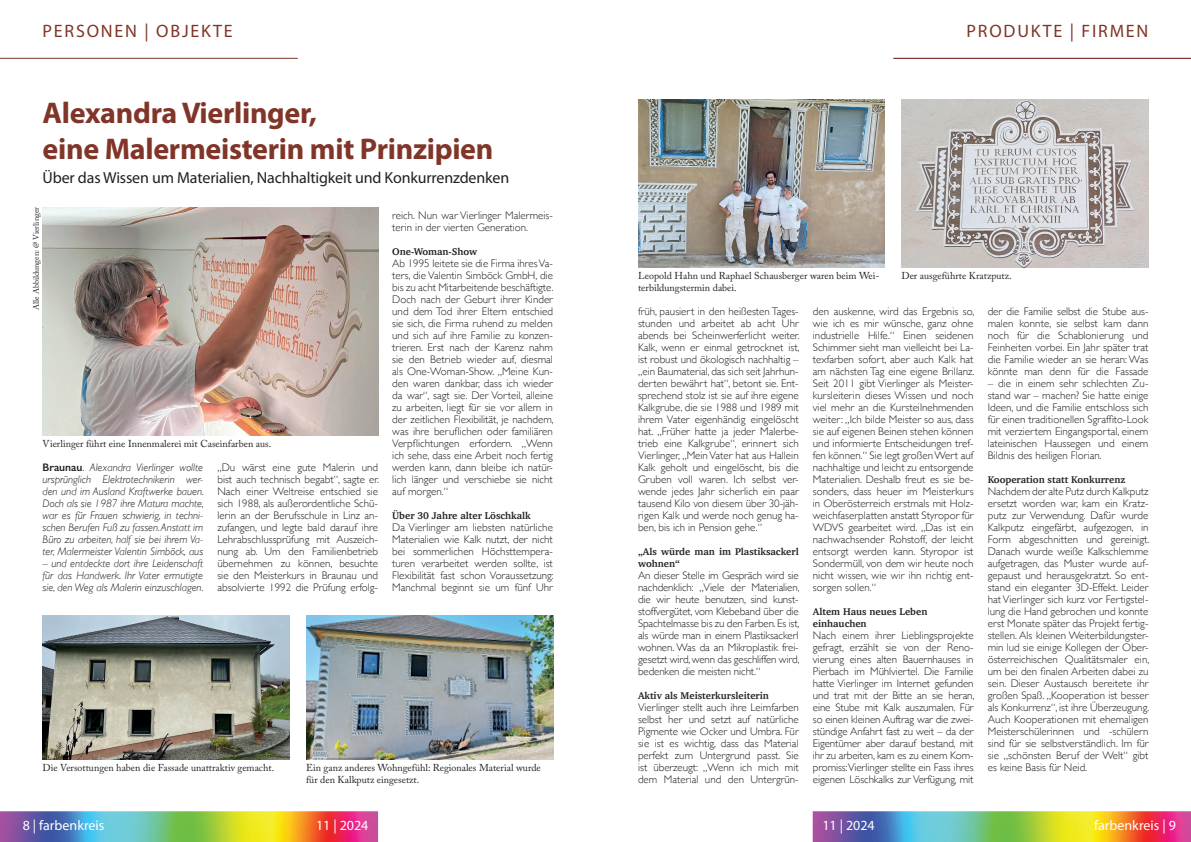
<style>
.page{position:relative;width:1191px;height:842px;background:#fff}
.page>*{position:absolute;margin:0;border:0;box-sizing:border-box;transform-origin:0 0}
.t1{font:700 30px/36px "Myriad Pro";letter-spacing:-.01em;color:#803528}
.t2{font:18px "Myriad Pro";letter-spacing:.1em;color:#803528}
.t3{font:16px "Myriad Pro";letter-spacing:-.01em;color:#231f20}
.t4{font:14px "Myriad Pro";color:#fff}
.t5{font:300 11px/12px "Gill Sans";color:#231f20;text-align:justify}
.t6{font:italic 300 11px/12px "Gill Sans";color:#231f20;text-align:justify}
.t7{font:10px/12px "Adobe Caslon Pro";color:#231f20}
.t8{font:700 10px/12px "Charter";color:#231f20}
.t9{font:8px "Adobe Caslon Pro";color:#231f20}
.s1{font-family:"Gill Sans Nova";font-weight:600;font-style:normal}
.s2{font-style:normal}
</style>
<div class="page">
<img style="left:0;top:811px;width:378px;height:31px">
<img style="left:812px;top:811px;width:379px;height:31px">
<hr style="left:0;top:58px;width:298px;height:1px;background:#7f3628">
<hr style="left:893px;top:58px;width:298px;height:1px;background:#68090b">
<img style="left:43px;top:207px;width:335px;height:228px">
<img style="left:43px;top:615px;width:246px;height:144px">
<img style="left:306px;top:615px;width:247px;height:144px">
<img style="left:638px;top:99px;width:246px;height:168px">
<img style="left:901px;top:99px;width:247px;height:168px">
<h2 class="t2" style="left:43px;top:20px;width:192px">PERSONEN | OBJEKTE</h2>
<h2 class="t2" style="left:966px;top:20px;width:183px">PRODUKTE | FIRMEN</h2>
<h1 class="t1" style="left:43px;top:94px;width:452px">Alexandra Vierlinger,<br>eine Malermeisterin mit Prinzipien</h1>
<h3 class="t3" style="left:43px;top:168px;width:468px">Über das Wissen um Materialien, Nachhaltigkeit und Konkurrenzdenken</h3>
<p class="t9" style="left:32px;top:310px;width:104px;rotate:-90deg">Alle Abbildungen: @ Vierlinger</p>
<p class="t7" style="left:43px;top:438px;width:230px">Vierlinger führt eine Innenmalerei mit Caseinfarben aus.</p>
<p class="t5" style="left:217px;top:461px;width:163px">„Du wärst eine gute Malerin und bist auch technisch begabt“, sagte er.<br>Nach einer Weltreise entschied sie sich 1988, als außerordentliche Schü&shy;lerin an der Berufsschule in Linz an&shy;zufangen, und legte bald darauf ihre Lehrabschlussprüfung mit Auszeich&shy;nung ab. Um den Familienbetrieb übernehmen zu können, besuchte sie den Meisterkurs in Braunau und absolvierte 1992 die Prüfung erfolg-</p>
<p class="t6" style="left:43px;top:462px;width:163px"><span class="s1">Braunau</span><span class="s2">.</span> Alexandra Vierlinger wollte ursprünglich Elektrotechnikerin wer&shy;den und im Ausland Kraftwerke bauen.<br>Doch als sie 1987 ihre Matura machte, war es für Frauen schwierig, in techni&shy;schen Berufen Fuß zu fassen. Anstatt im Büro zu arbeiten, half sie bei ihrem Va&shy;ter, Malermeister Valentin Simböck, aus</p>
<p class="t6" style="left:43px;top:558px;width:162px">– und entdeckte dort ihre Leidenschaft für das Handwerk. Ihr Vater ermutigte sie, den Weg als Malerin einzuschlagen.</p>
<p class="t5" style="left:392px;top:209px;width:162px">reich. Nun war Vierlinger Malermeis&shy;terin in der vierten Generation.</p>
<p class="t8" style="left:392px;top:246px;width:86px">One-Woman-Show</p>
<p class="t5" style="left:392px;top:257px;width:163px">Ab 1995 leitete sie die Firma ihres Va&shy;ters, die Valentin Simböck GmbH, die bis zu acht Mitarbeitende beschäftigte.<br>Doch nach der Geburt ihrer Kinder und dem Tod ihrer Eltern entschied sie sich, die Firma ruhend zu melden und sich auf ihre Familie zu konzen&shy;trieren. Erst nach der Karenz nahm sie den Betrieb wieder auf, diesmal als One-Woman-Show. „Meine Kun&shy;den waren dankbar, dass ich wieder da war“, sagt sie. Der Vorteil, alleine zu arbeiten, liegt für sie vor allem in der zeitlichen Flexibilität, je nachdem, was ihre beruflichen oder familiären Verpflichtungen erfordern. „Wenn ich sehe, dass eine Arbeit noch fertig werden kann, dann bleibe ich natür&shy;lich länger und verschiebe sie nicht auf morgen.“</p>
<p class="t8" style="left:392px;top:510px;width:140px">Über 30 Jahre alter Löschkalk</p>
<p class="t5" style="left:392px;top:521px;width:163px">Da Vierlinger am liebsten natürliche Materialien wie Kalk nutzt, der nicht bei sommerlichen Höchsttempera&shy;turen verarbeitet werden sollte, ist Flexibilität fast schon Voraussetzung:<br>Manchmal beginnt sie um fünf Uhr</p>
<p class="t7" style="left:43px;top:762px;width:233px">Die Versottungen haben die Fassade unattraktiv gemacht.</p>
<p class="t7" style="left:306px;top:762px;width:236px">Ein ganz anderes Wohngefühl: Regionales Material wurde für den Kalkputz eingesetzt.</p>
<p class="t7" style="left:638px;top:270px;width:243px">Leopold Hahn und Raphael Schausberger waren beim Wei&shy;terbildungstermin dabei.</p>
<p class="t7" style="left:901px;top:270px;width:112px">Der ausgeführte Kratzputz.</p>
<p class="t5" style="left:638px;top:305px;width:163px">früh, pausiert in den heißesten Tages&shy;stunden und arbeitet ab acht Uhr abends bei Scheinwerferlicht weiter.<br>Kalk, wenn er einmal getrocknet ist, ist robust und ökologisch nachhaltig – „ein Baumaterial, das sich seit Jahrhun&shy;derten bewährt hat“, betont sie. Ent&shy;sprechend stolz ist sie auf ihre eigene Kalkgrube, die sie 1988 und 1989 mit ihrem Vater eigenhändig eingelöscht hat. „Früher hatte ja jeder Malerbe&shy;trieb eine Kalkgrube“, erinnert sich Vierlinger, „Mein Vater hat aus Hallein Kalk geholt und eingelöscht, bis die Gruben voll waren. Ich selbst ver&shy;wende jedes Jahr sicherlich ein paar tausend Kilo von diesem über 30-jäh&shy;rigen Kalk und werde noch genug ha&shy;ben, bis ich in Pension gehe.“</p>
<p class="t8" style="left:638px;top:546px;width:162px">„Als würde man im Plastiksackerl wohnen“</p>
<p class="t5" style="left:638px;top:569px;width:163px">An dieser Stelle im Gespräch wird sie nachdenklich: „Viele der Materialien, die wir heute benutzen, sind kunst&shy;stoffvergütet, vom Klebeband über die Spachtelmasse bis zu den Farben. Es ist, als würde man in einem Plastiksackerl wohnen. Was da an Mikroplastik frei&shy;gesetzt wird, wenn das geschliffen wird, bedenken die meisten nicht.“</p>
<p class="t8" style="left:638px;top:690px;width:132px">Aktiv als Meisterkursleiterin</p>
<p class="t5" style="left:638px;top:701px;width:162px">Vierlinger stellt auch ihre Leimfarben selbst her und setzt auf natürliche Pigmente wie Ocker und Umbra. Für sie ist es wichtig, dass das Material perfekt zum Untergrund passt. Sie ist überzeugt: „Wenn ich mich mit dem Material und den Untergrün-</p>
<p class="t5" style="left:813px;top:305px;width:163px">den auskenne, wird das Ergebnis so, wie ich es mir wünsche, ganz ohne industrielle Hilfe.“ Einen seidenen Schimmer sieht man vielleicht bei La&shy;texfarben sofort, aber auch Kalk hat am nächsten Tag eine eigene Brillanz.<br>Seit 2011 gibt Vierlinger als Meister&shy;kursleiterin dieses Wissen und noch viel mehr an die Kursteilnehmenden weiter: „Ich bilde Meister so aus, dass sie auf eigenen Beinen stehen können und informierte Entscheidungen tref&shy;fen können.“ Sie legt großen Wert auf nachhaltige und leicht zu entsorgende Materialien. Deshalb freut es sie be&shy;sonders, dass heuer im Meisterkurs in Oberösterreich erstmals mit Holz&shy;weichfaserplatten anstatt Styropor für WDVS gearbeitet wird. „Das ist ein nachwachsender Rohstoff, der leicht entsorgt werden kann. Styropor ist Sondermüll, von dem wir heute noch nicht wissen, wie wir ihn richtig ent&shy;sorgen sollen.“</p>
<p class="t8" style="left:813px;top:606px;width:116px">Altem Haus neues Leben einhauchen</p>
<p class="t5" style="left:813px;top:629px;width:163px">Nach einem ihrer Lieblingsprojekte gefragt, erzählt sie von der Reno&shy;vierung eines alten Bauernhauses in Pierbach im Mühlviertel. Die Familie hatte Vierlinger im Internet gefunden und trat mit der Bitte an sie heran, eine Stube mit Kalk auszumalen. Für so einen kleinen Auftrag war die zwei&shy;stündige Anfahrt fast zu weit – da der Eigentümer aber darauf bestand, mit ihr zu arbeiten, kam es zu einem Kom&shy;promiss:Vierlinger stellte ein Fass ihres eigenen Löschkalks zur Verfügung, mit</p>
<p class="t5" style="left:987px;top:305px;width:162px">der die Familie selbst die Stube aus&shy;malen konnte, sie selbst kam dann noch für die Schablonierung und Feinheiten vorbei. Ein Jahr später trat die Familie wieder an sie heran: Was könnte man denn für die Fassade</p>
<p class="t5" style="left:987px;top:377px;width:162px">– die in einem sehr schlechten Zu&shy;stand war – machen? Sie hatte einige Ideen, und die Familie entschloss sich für einen traditionellen Sgraffito-Look mit verziertem Eingangsportal, einem lateinischen Haussegen und einem Bildnis des heiligen Florian.</p>
<p class="t8" style="left:987px;top:474px;width:139px">Kooperation statt Konkurrenz</p>
<p class="t5" style="left:987px;top:485px;width:163px">Nachdem der alte Putz durch Kalkputz ersetzt worden war, kam ein Kratz&shy;putz zur Verwendung. Dafür wurde Kalkputz eingefärbt, aufgezogen, in Form abgeschnitten und gereinigt.<br>Danach wurde weiße Kalkschlemme aufgetragen, das Muster wurde auf&shy;gepaust und herausgekratzt. So ent&shy;stand ein eleganter 3D-Effekt. Leider hat Vierlinger sich kurz vor Fertigstel&shy;lung die Hand gebrochen und konnte erst Monate später das Projekt fertig&shy;stellen. Als kleinen Weiterbildungster&shy;min lud sie einige Kollegen der Ober&shy;österreichischen Qualitätsmaler ein, um bei den finalen Arbeiten dabei zu sein. Dieser Austausch bereitete ihr großen Spaß. „Kooperation ist besser als Konkurrenz“, ist ihre Überzeugung.<br>Auch Kooperationen mit ehemaligen Meisterschülerinnen und -schülern sind für sie selbstverständlich. Im für sie „schönsten Beruf der Welt“ gibt es keine Basis für Neid.</p>
<p class="t4" style="left:23px;top:816px;width:83px">8 | farbenkreis</p>
<p class="t4" style="left:316px;top:816px;width:54px">11 | 2024</p>
<p class="t4" style="left:822px;top:816px;width:54px">11 | 2024</p>
<p class="t4" style="left:1094px;top:816px;width:83px">farbenkreis | 9</p>
</div>
